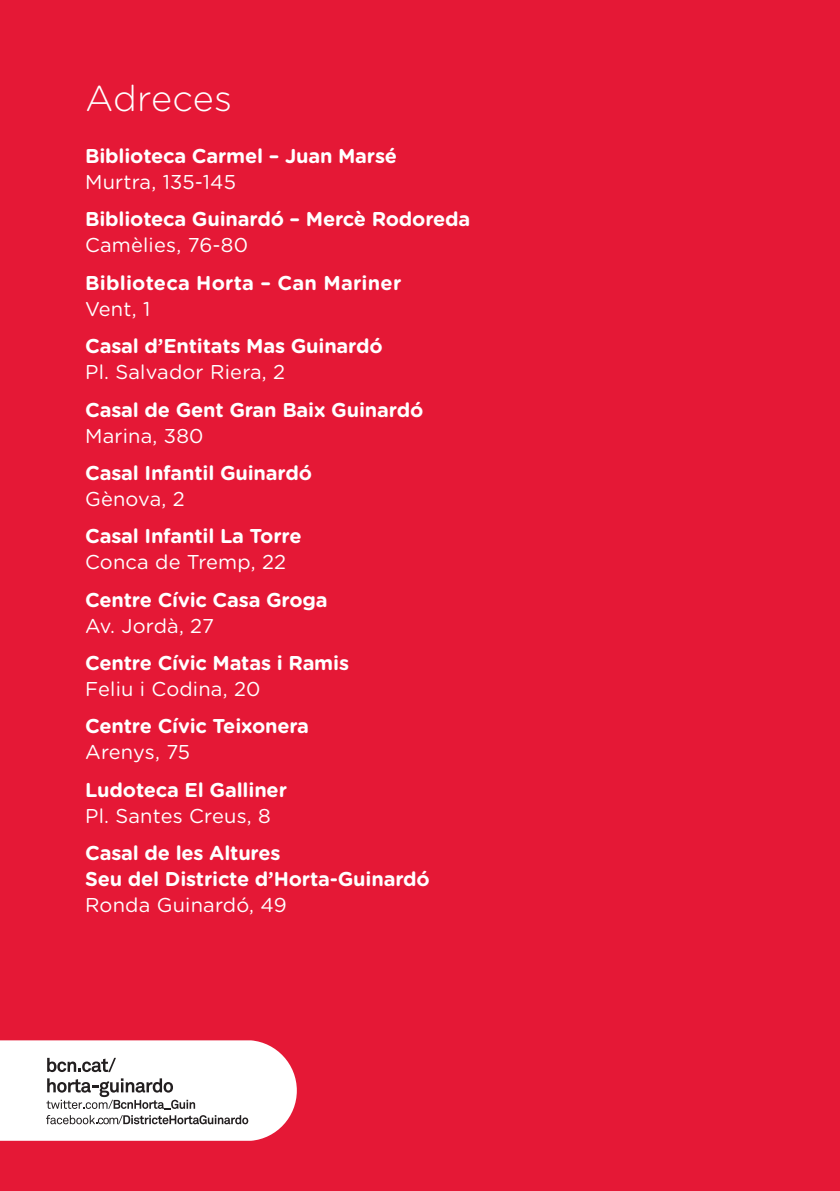
<style>
.page{position:relative;width:840px;height:1191px;background:#fff}
.page>*{position:absolute;margin:0;border:0;box-sizing:border-box;transform-origin:0 0}
.t1{font:300 36px "Gotham Rounded";color:#fff}
.t2{font:700 20px "Gotham Rounded";letter-spacing:-.01em;color:#fff}
.t3{font:20px "Gotham Rounded";letter-spacing:.01em;color:#fff}
.t4{font:700 20px "Gotham Rounded";letter-spacing:.01em;color:#fff}
</style>
<div class="page">
<div style="left:0;top:0;width:839px;height:1191px;background:#e51836"></div>
<svg style="left:0;top:1040px;width:297px;height:100px;background:#ece4e5"></svg>
<p class="t1" style="left:85px;top:74px;width:148px">Adreces</p>
<p class="t2" style="left:85px;top:141px;width:313px">Biblioteca Carmel – Juan Marsé</p>
<p class="t3" style="left:85px;top:168px;width:152px">Murtra, 135-145</p>
<p class="t2" style="left:85px;top:205px;width:386px">Biblioteca Guinardó – Mercè Rodoreda</p>
<p class="t3" style="left:85px;top:232px;width:164px">Camèlies, 76-80</p>
<p class="t4" style="left:85px;top:268px;width:317px">Biblioteca Horta – Can Mariner</p>
<p class="t3" style="left:85px;top:295px;width:67px">Vent, 1</p>
<p class="t2" style="left:85px;top:331px;width:299px">Casal d’Entitats Mas Guinardó</p>
<p class="t3" style="left:85px;top:358px;width:201px">Pl. Salvador Riera, 2</p>
<p class="t2" style="left:85px;top:395px;width:339px">Casal de Gent Gran Baix Guinardó</p>
<p class="t3" style="left:85px;top:422px;width:120px">Marina, 380</p>
<p class="t2" style="left:85px;top:458px;width:228px">Casal Infantil Guinardó</p>
<p class="t3" style="left:85px;top:485px;width:101px">Gènova, 2</p>
<p class="t2" style="left:85px;top:521px;width:218px">Casal Infantil La Torre</p>
<p class="t3" style="left:85px;top:548px;width:202px">Conca de Tremp, 22</p>
<p class="t2" style="left:85px;top:585px;width:244px">Centre Cívic Casa Groga</p>
<p class="t3" style="left:85px;top:612px;width:130px">Av. Jordà, 27</p>
<p class="t2" style="left:85px;top:648px;width:265px">Centre Cívic Matas i Ramis</p>
<p class="t3" style="left:85px;top:675px;width:177px">Feliu i Codina, 20</p>
<p class="t2" style="left:85px;top:711px;width:225px">Centre Cívic Teixonera</p>
<p class="t3" style="left:85px;top:738px;width:106px">Arenys, 75</p>
<p class="t2" style="left:85px;top:775px;width:203px">Ludoteca El Galliner</p>
<p class="t3" style="left:85px;top:802px;width:187px">Pl. Santes Creus, 8</p>
<p class="t2" style="left:85px;top:838px;width:197px">Casal de les Altures</p>
<p class="t2" style="left:85px;top:864px;width:346px">Seu del Districte d’Horta-Guinardó</p>
<p class="t3" style="left:85px;top:891px;width:203px">Ronda Guinardó, 49</p>
</div>
